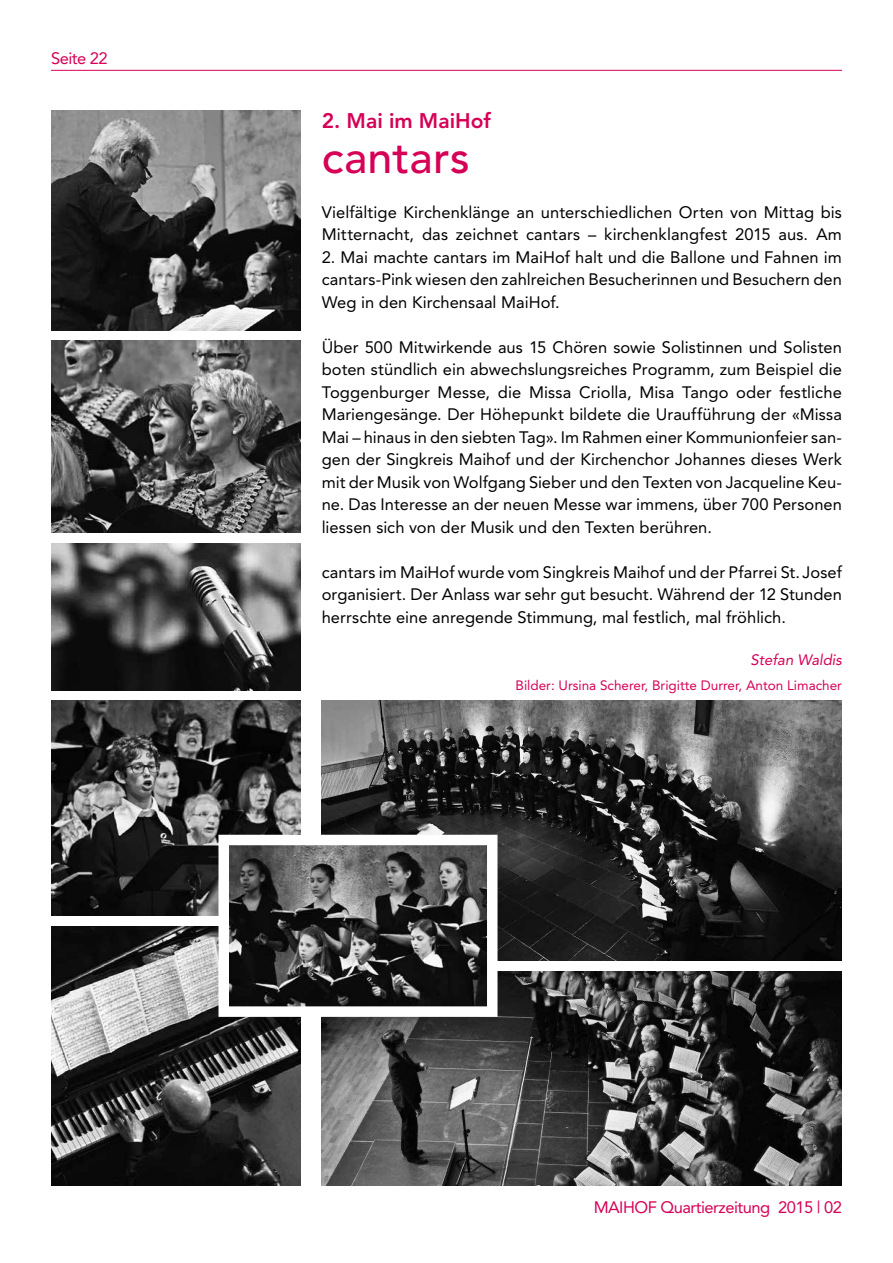
<style>
.page{position:relative;width:893px;height:1263px;background:#fff}
.page>*{position:absolute;margin:0;border:0;box-sizing:border-box;transform-origin:0 0}
.t1{font:500 45px "Avenir";letter-spacing:.005em;color:#d60057}
.t2{font:800 21px "Avenir";color:#d60057}
.t3{font:16.5px/22.5px "Avenir";letter-spacing:.005em;color:#000;text-align:justify}
.t4{font:16.5px "Avenir";letter-spacing:-.03em;color:#d60057}
.t5{font:italic 15px "Avenir";color:#d60057}
.t6{font:13.5px "Avenir";color:#d60057}
</style>
<div class="page">
<hr style="left:51px;top:70px;width:791px;height:1px;background:#d60057">
<img style="left:322px;top:701px;width:520px;height:259px">
<img style="left:51px;top:926px;width:249px;height:259px">
<img style="left:322px;top:971px;width:520px;height:214px">
<img style="left:51px;top:111px;width:249px;height:219px">
<img style="left:51px;top:341px;width:249px;height:192px">
<img style="left:51px;top:543px;width:249px;height:147px">
<img style="left:51px;top:701px;width:249px;height:214px">
<img style="left:229px;top:846px;width:257px;height:160px">
<div style="left:218px;top:835px;width:279px;height:182px;border:10px solid #fff"></div>
<p class="t4" style="left:51px;top:48px;width:58px">Seite 22</p>
<p class="t2" style="left:322px;top:108px;width:171px">2. Mai im MaiHof</p>
<h1 class="t1" style="left:322px;top:131px;width:150px">cantars</h1>
<p class="t3" style="left:322px;top:201px;width:522px">Vielfältige Kirchenklänge an unterschiedlichen Orten von Mittag bis<br>Mitternacht, das zeichnet cantars – kirchenklangfest 2015 aus. Am</p>
<p class="t3" style="left:322px;top:246px;width:522px">2. Mai machte cantars im MaiHof halt und die Ballone und Fahnen im cantars-Pink wiesen den zahlreichen Besucherinnen und Besuchern den Weg in den Kirchensaal MaiHof.</p>
<p class="t3" style="left:322px;top:336px;width:522px">Über 500 Mitwirkende aus 15 Chören sowie Solistinnen und Solisten boten stündlich ein abwechslungsreiches Programm, zum Beispiel die Toggenburger Messe, die Missa Criolla, Misa Tango oder festliche Mariengesänge. Der Höhepunkt bildete die Uraufführung der «Missa Mai – hinaus in den siebten Tag». Im Rahmen einer Kommunionfeier san&shy;gen der Singkreis Maihof und der Kirchenchor Johannes dieses Werk mit der Musik von Wolfgang Sieber und den Texten von Jacqueline Keu&shy;ne. Das Interesse an der neuen Messe war immens, über 700 Personen liessen sich von der Musik und den Texten berühren.</p>
<p class="t3" style="left:322px;top:561px;width:522px">cantars im MaiHof wurde vom Singkreis Maihof und der Pfarrei St. Josef organisiert. Der Anlass war sehr gut besucht. Während der 12 Stunden herrschte eine anregende Stimmung, mal festlich, mal fröhlich.</p>
<p class="t5" style="left:750px;top:651px;width:93px">Stefan Waldis</p>
<p class="t6" style="left:515px;top:678px;width:328px">Bilder: Ursina Scherer, Brigitte Durrer, Anton Limacher</p>
<p class="t4" style="left:594px;top:1198px;width:250px">MAIHOF Quartierzeitung 2015 | 02</p>
</div>
